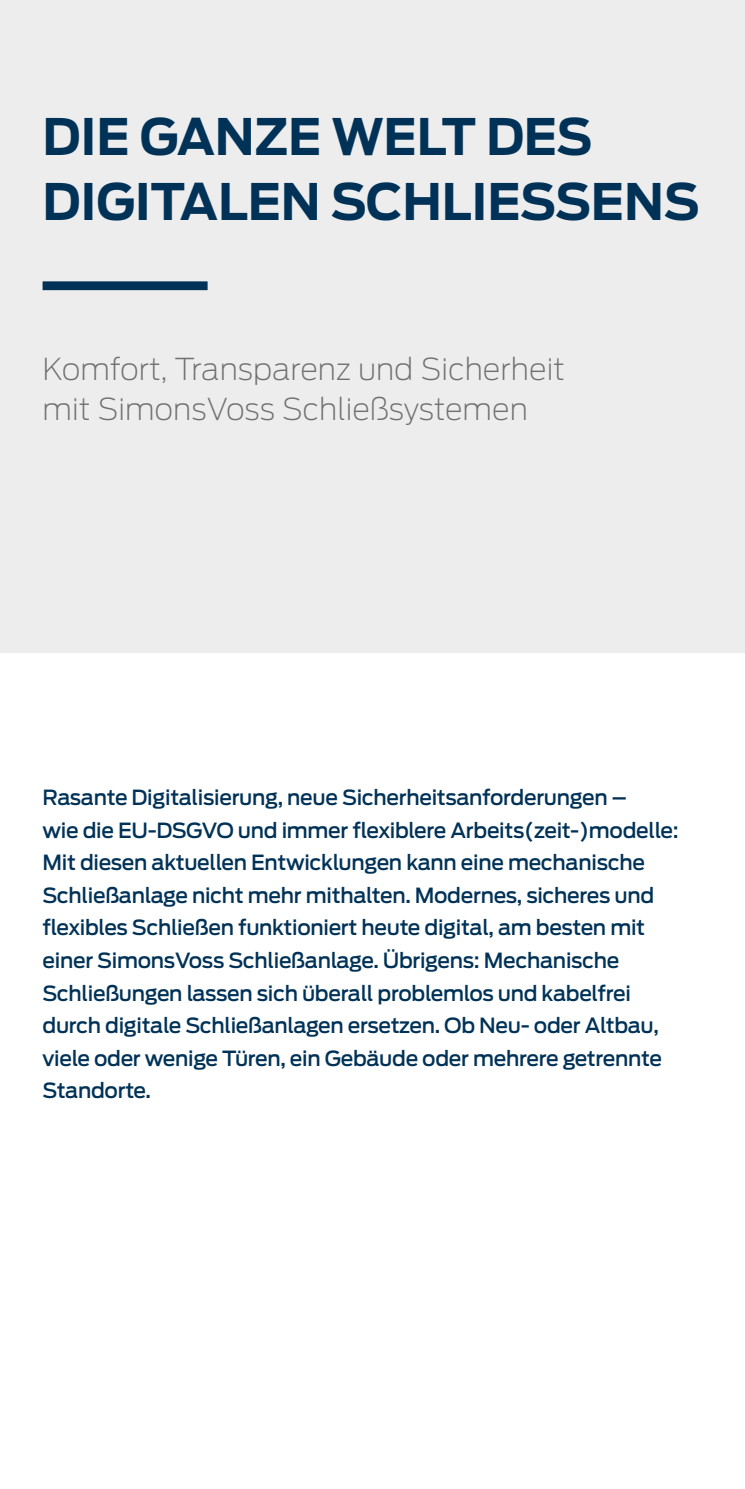
<style>
.page{position:relative;width:745px;height:1489px;background:#fff}
.page>*{position:absolute;margin:0;border:0;box-sizing:border-box;transform-origin:0 0}
.t1{font:700 50px/65px "Antenna";letter-spacing:-.005em;color:#003257}
.t2{font:200 30px/40px "Antenna";color:#727070}
.t3{font:500 20.75px/32.5px "Antenna";letter-spacing:-.015em;color:#003257}
</style>
<div class="page">
<div style="left:0;top:0;width:744px;height:652px;background:#ededed"></div>
<div style="left:43px;top:281px;width:164px;height:9px;background:#003257"></div>
<h1 class="t1" style="left:43px;top:104px;width:658px">DIE GANZE WELT DES<br>DIGITALEN SCHLIESSENS</h1>
<h2 class="t2" style="left:43px;top:348px;width:523px">Komfort, Transparenz und Sicherheit mit SimonsVoss Schließsystemen</h2>
<p class="t3" style="left:43px;top:781px;width:637px">Rasante Digitalisierung, neue Sicherheitsanforderungen –<br>wie die EU-DSGVO und immer flexiblere Arbeits(zeit-)modelle:<br>Mit diesen aktuellen Entwicklungen kann eine mechanische Schließanlage nicht mehr mithalten. Modernes, sicheres und flexibles Schließen funktioniert heute digital, am besten mit einer SimonsVoss Schließanlage. Übrigens: Mechanische Schließungen lassen sich überall problemlos und kabelfrei durch digitale Schließanlagen ersetzen. Ob Neu- oder Altbau, viele oder wenige Türen, ein Gebäude oder mehrere getrennte Standorte.</p>
</div>
